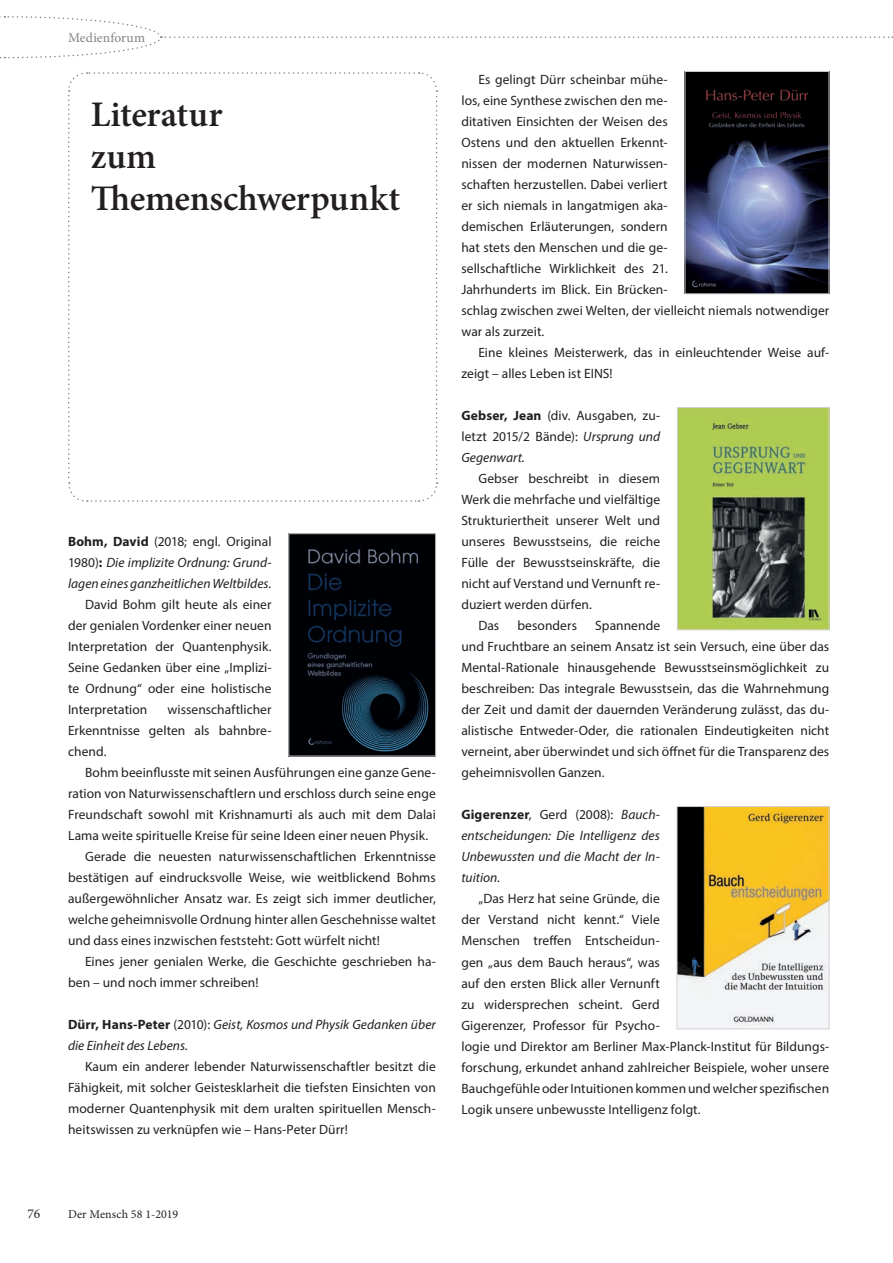
<style>
.page{position:relative;width:893px;height:1263px;background:#fff}
.page>*{position:absolute;margin:0;border:0;box-sizing:border-box;transform-origin:0 0}
.t1{font:600 36px/42px "Minion Pro";letter-spacing:-.005em;color:#231f20}
.t2{font:13.5px/21px "Myriad Pro";letter-spacing:.005em;color:#231f20;text-align:justify}
.t3{font:italic 13.5px/21px "Myriad Pro";color:#231f20;text-align:justify}
.t4{font:13.5px "Minion Pro";letter-spacing:.01em;color:#808285}
.t5{font:13.5px "Minion Pro";color:#231f20}
.t6{font:12px "Minion Pro";letter-spacing:.01em;color:#231f20}
.s1{font-weight:700;font-style:normal}
.s2{font-style:normal}
.s3{font-weight:700}
.s4{font-style:italic}
</style>
<div class="page">
<svg style="left:68px;top:72px;width:370px;height:430px"></svg>
<img style="left:291px;top:535px;width:143px;height:219px">
<div style="left:289px;top:533px;width:147px;height:223px;border:1px solid #d1d2d4"></div>
<img style="left:679px;top:409px;width:148px;height:219px">
<div style="left:677px;top:407px;width:152px;height:223px;border:1px solid #d1d2d4"></div>
<img style="left:679px;top:808px;width:148px;height:219px">
<div style="left:677px;top:806px;width:152px;height:223px;border:1px solid #d1d2d4"></div>
<img style="left:687px;top:73px;width:140px;height:219px">
<svg style="left:0;top:16px;width:893px;height:43px"></svg>
<p class="t4" style="left:68px;top:29px;width:79px">Medienforum</p>
<h1 class="t1" style="left:91px;top:93px;width:311px">Literatur<br>zum<br>Themenschwerpunkt</h1>
<p class="t3" style="left:68px;top:531px;width:205px"><span class="s1">Bohm, David</span> <span class="s2">(2018; engl. Original 1980)</span><span class="s1">:</span> Die implizite Ordnung: Grund&shy;lagen eines ganzheitlichen Weltbildes.</p>
<p class="t2" style="left:68px;top:594px;width:205px;text-indent:17px">David Bohm gilt heute als einer der genialen Vordenker einer neuen Interpretation der Quantenphysik.<br>Seine Gedanken über eine „Implizi&shy;te Ordnung“ oder eine holistische Interpretation</p>
<p class="t2" style="left:68px;top:699px;width:205px;text-indent:99px">wissenschaftlicher Erkenntnisse gelten als bahnbre&shy;chend.</p>
<p class="t2" style="left:85px;top:762px;width:352px">Bohm beeinflusste mit seinen Ausführungen eine ganze Gene-</p>
<p class="t2" style="left:68px;top:783px;width:369px">ration von Naturwissenschaftlern und erschloss durch seine enge</p>
<p class="t2" style="left:68px;top:804px;width:369px">Freundschaft sowohl mit Krishnamurti als auch mit dem Dalai</p>
<p class="t2" style="left:68px;top:825px;width:362px">Lama weite spirituelle Kreise für seine Ideen einer neuen Physik.</p>
<p class="t2" style="left:85px;top:846px;width:352px">Gerade die neuesten naturwissenschaftlichen Erkenntnisse</p>
<p class="t2" style="left:68px;top:867px;width:369px">bestätigen auf eindrucksvolle Weise, wie weitblickend Bohms</p>
<p class="t2" style="left:68px;top:888px;width:369px">außergewöhnlicher Ansatz war. Es zeigt sich immer deutlicher,</p>
<p class="t2" style="left:68px;top:909px;width:369px">welche geheimnisvolle Ordnung hinter allen Geschehnisse waltet</p>
<p class="t2" style="left:68px;top:930px;width:313px">und dass eines inzwischen feststeht: Gott würfelt nicht!</p>
<p class="t2" style="left:85px;top:951px;width:352px">Eines jener genialen Werke, die Geschichte geschrieben ha-</p>
<p class="t2" style="left:68px;top:972px;width:192px">ben – und noch immer schreiben!</p>
<p class="t3" style="left:68px;top:1014px;width:369px"><span class="s1">Dürr, Hans-Peter</span> <span class="s2">(2010):</span> Geist, Kosmos und Physik Gedanken über die Einheit des Lebens.</p>
<p class="t2" style="left:68px;top:1056px;width:369px;text-indent:17px">Kaum ein anderer lebender Naturwissenschaftler besitzt die Fähigkeit, mit solcher Geistesklarheit die tiefsten Einsichten von moderner Quantenphysik mit dem uralten spirituellen Mensch&shy;heitswissen zu verknüpfen wie – Hans-Peter Dürr!</p>
<p class="t2" style="left:461px;top:69px;width:369px;text-align:left;text-indent:17px">Es gelingt Dürr scheinbar mühe-<br>los, eine Synthese zwischen den me-<br>ditativen Einsichten der Weisen des<br>Ostens und den aktuellen Erkennt-<br>nissen der modernen Naturwissen-<br>schaften herzustellen. Dabei verliert<br>er sich niemals in langatmigen aka-<br>demischen Erläuterungen, sondern<br>hat stets den Menschen und die ge-<br>sellschaftliche Wirklichkeit des 21.<br>Jahrhunderts im Blick. Ein Brücken-<br>schlag zwischen zwei Welten, der vielleicht niemals notwendiger war als zurzeit.</p>
<p class="t2" style="left:461px;top:342px;width:369px;text-indent:17px">Eine kleines Meisterwerk, das in einleuchtender Weise auf&shy;zeigt – alles Leben ist EINS!</p>
<p class="t2" style="left:461px;top:405px;width:200px"><span class="s3">Gebser, Jean</span> (div. Ausgaben, zu&shy;letzt 2015/2 Bände): <span class="s4">Ursprung und Gegenwart.</span></p>
<p class="t2" style="left:478px;top:468px;width:183px">Gebser beschreibt in diesem</p>
<p class="t2" style="left:461px;top:489px;width:200px">Werk die mehrfache und vielfältige</p>
<p class="t2" style="left:461px;top:510px;width:200px">Strukturiertheit unserer Welt und</p>
<p class="t2" style="left:461px;top:531px;width:200px">unseres Bewusstseins, die reiche</p>
<p class="t2" style="left:461px;top:552px;width:200px">Fülle der Bewusstseinskräfte, die</p>
<p class="t2" style="left:461px;top:573px;width:200px">nicht auf Verstand und Vernunft re-</p>
<p class="t2" style="left:461px;top:594px;width:132px">duziert werden dürfen.</p>
<p class="t2" style="left:478px;top:615px;width:22px">Das</p>
<p class="t2" style="left:517px;top:615px;width:61px">besonders</p>
<p class="t2" style="left:461px;top:615px;width:369px;text-align:left;text-indent:134px">Spannende<br>und Fruchtbare an seinem Ansatz ist sein Versuch, eine über das Mental-Rationale hinausgehende Bewusstseinsmöglichkeit zu beschreiben: Das integrale Bewusstsein, das die Wahrnehmung der Zeit und damit der dauernden Veränderung zulässt, das du&shy;alistische Entweder-Oder, die rationalen Eindeutigkeiten nicht verneint, aber überwindet und sich öffnet für die Transparenz des geheimnisvollen Ganzen.</p>
<p class="t3" style="left:461px;top:804px;width:200px"><span class="s1">Gigerenzer</span><span class="s2">, Gerd (2008):</span> Bauch&shy;entscheidungen: Die Intelligenz des Unbewussten und die Macht der In&shy;tuition.</p>
<p class="t2" style="left:461px;top:888px;width:369px;text-align:left;text-indent:17px">„Das Herz hat seine Gründe, die<br>der Verstand nicht kennt.“ Viele<br>Menschen treffen Entscheidun-<br>gen „aus dem Bauch heraus“, was<br>auf den ersten Blick aller Vernunft<br>zu widersprechen scheint. Gerd<br>Gigerenzer, Professor für Psycho-<br>logie und Direktor am Berliner Max-Planck-Institut für Bildungs&shy;forschung, erkundet anhand zahlreicher Beispiele, woher unsere Bauchgefühle oder Intuitionen kommen und welcher spezifischen Logik unsere unbewusste Intelligenz folgt.</p>
<p class="t5" style="left:28px;top:1205px;width:14px">76</p>
<p class="t6" style="left:68px;top:1206px;width:112px">Der Mensch 58 1-2019</p>
</div>
